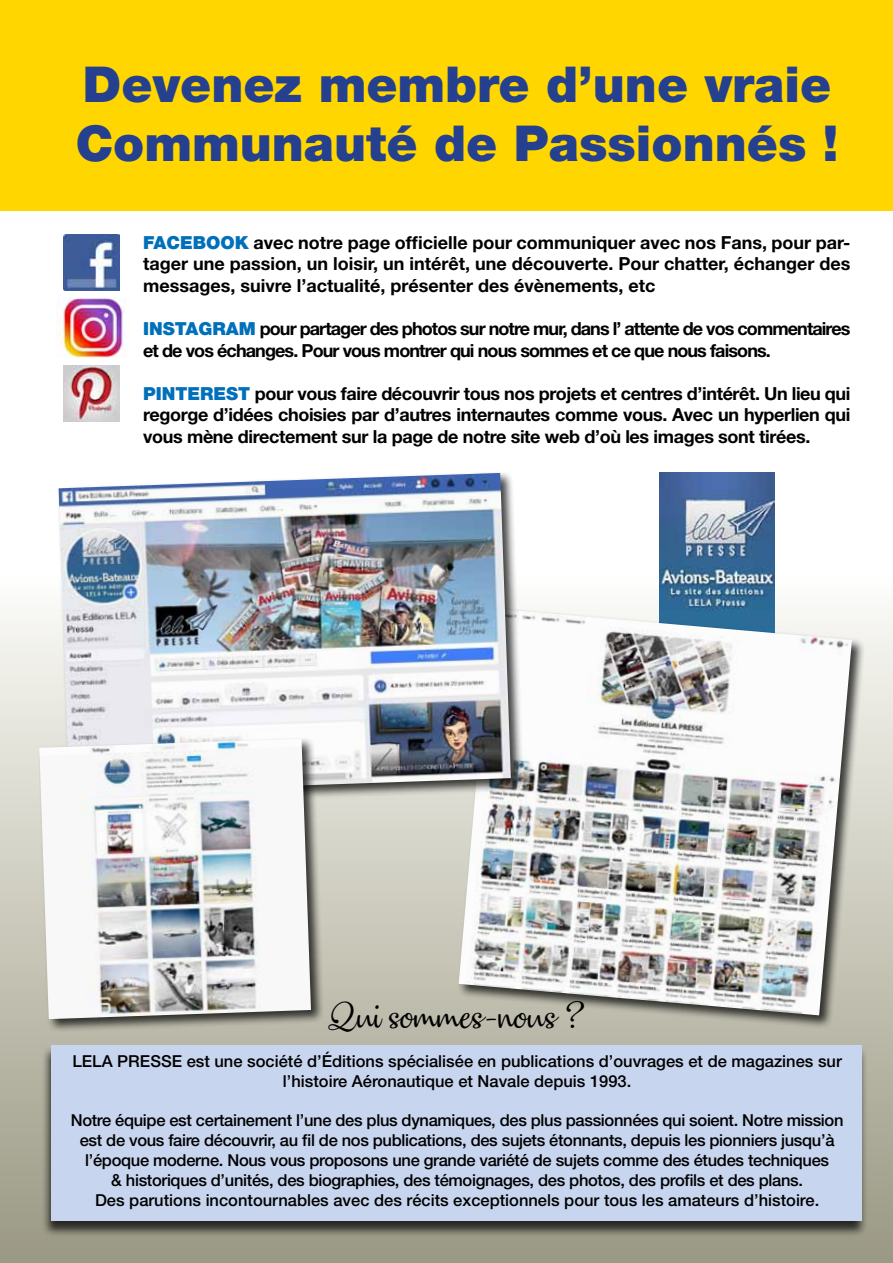
<style>
.page{position:relative;width:893px;height:1263px;background:#fff}
.page>*{position:absolute;margin:0;border:0;box-sizing:border-box;transform-origin:0 0}
.t1{font:900 49.5px/59.4px "Helvetica Neue";color:#25408f}
.t2{font:34.5px "Dulcelin";color:#000}
.t3{font:700 18px/21.6px "Helvetica Neue";letter-spacing:-.05em;color:#000;text-align:justify}
.t4{font:500 16.5px/19.8px "Helvetica Neue";letter-spacing:-.02em;color:#000;text-align:center}
.t5{font:500 16.5px/19.8px "Helvetica Neue";color:#000;text-align:center}
.s1{font-weight:900;color:#0070bb}
</style>
<div class="page">
<img style="left:0;top:210px;width:893px;height:1px">
<div style="left:0;top:575px;width:893px;height:688px;background:linear-gradient(to bottom,#fcfcf8,#999883)"></div>
<img style="left:659px;top:472px;width:116px;height:135px">
<div style="left:457px;top:607px;width:409px;height:422px;background:#000;opacity:.75"></div>
<img style="left:459px;top:608px;width:393px;height:407px">
<div style="left:0;top:0;width:893px;height:210px;background:#ffd600"></div>
<div style="left:57px;top:471px;width:468px;height:337px;background:#000;opacity:.75"></div>
<img style="left:59px;top:473px;width:452px;height:320px">
<div style="left:38px;top:737px;width:287px;height:296px;background:#000;opacity:.75"></div>
<img style="left:39px;top:739px;width:272px;height:280px">
<img style="left:64px;top:234px;width:56px;height:56px">
<img style="left:59px;top:297px;width:67px;height:60px">
<img style="left:64px;top:365px;width:56px;height:56px">
<div style="left:42px;top:1045px;width:826px;height:192px;background:#000;opacity:.75"></div>
<div style="left:51px;top:1045px;width:810px;height:175px;background:#c7d5ee"></div>
<h1 class="t1" style="left:76px;top:54px;width:764px">Devenez membre d’une vraie<br>Communauté de Passionnés !</h1>
<p class="t3" style="left:143px;top:231px;width:709px"><span class="s1">FACEBOOK</span> avec notre page officielle pour communiquer avec nos Fans, pour par&shy;tager une passion, un loisir, un intérêt, une découverte. Pour chatter, échanger des messages, suivre l’actualité, présenter des évènements, etc</p>
<p class="t3" style="left:143px;top:317px;width:709px"><span class="s1">INSTAGRAM</span> pour partager des photos sur notre mur, dans l’ attente de vos commentaires et de vos échanges. Pour vous montrer qui nous sommes et ce que nous faisons.</p>
<p class="t3" style="left:143px;top:382px;width:709px"><span class="s1">PINTEREST</span> pour vous faire découvrir tous nos projets et centres d’intérêt. Un lieu qui regorge d’idées choisies par d’autres internautes comme vous. Avec un hyperlien qui vous mène directement sur la page de notre site web d’où les images sont tirées.</p>
<h2 class="t2" style="left:330px;top:995px;width:256px">Qui sommes-nous ?</h2>
<p class="t5" style="left:72px;top:1051px;width:771px">LELA PRESSE est une société d’Éditions spécialisée en publications d’ouvrages et de magazines sur l’histoire Aéronautique et Navale depuis 1993.</p>
<p class="t4" style="left:71px;top:1110px;width:774px">Notre équipe est certainement l’une des plus dynamiques, des plus passionnées qui soient. Notre mission est de vous faire découvrir, au fil de nos publications, des sujets étonnants, depuis les pionniers jusqu’à l’époque moderne. Nous vous proposons une grande variété de sujets comme des études techniques<br>&amp; historiques d’unités, des biographies, des témoignages, des photos, des profils et des plans.<br>Des parutions incontournables avec des récits exceptionnels pour tous les amateurs d’histoire.</p>
</div>
